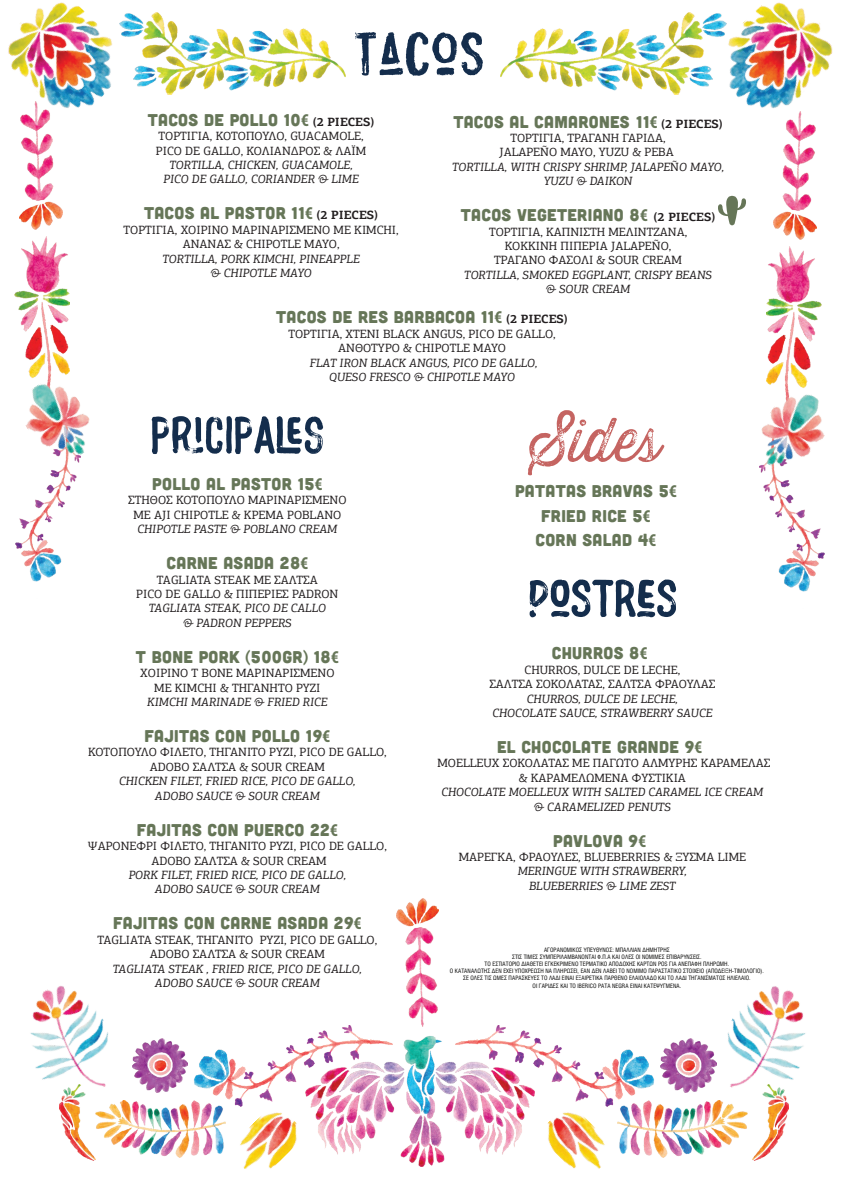
<style>
.page{position:relative;width:842px;height:1191px;background:#fff}
.page>*{position:absolute;margin:0;border:0;box-sizing:border-box;transform-origin:0 0}
.t1{font:60px "Cherions";color:#142d4c}
.t2{font:60px "Thirsty Rough Lt Thr";color:#c56461}
.t3{font:53.9px "Blowsters";color:#142d4c}
.t4{font:53.9px "Blowsters";color:#142d4c;scale:1.07 1}
.t5{font:17px/24.4px "Cubano";letter-spacing:.02em;color:#667658;text-align:center}
.t6{font:12px/14.4px "PF Agora Slab Pro";color:#231f20;text-align:center}
.t7{font:italic 12px/14.4px "PF Agora Slab Pro";color:#231f20;text-align:center}
.t8{font:6px/7.2px "UB Helvetica Cond";letter-spacing:.01em;color:#050504;text-align:center}
.s1{font-family:"Myriad Pro";font-weight:700;font-stretch:condensed;font-size:18px}
.s2{font-family:"PF Agora Slab Pro";font-weight:700;font-size:12px;color:#231f20}
.s3{font-style:normal}
</style>
<div class="page">
<img style="left:15px;top:471px;width:62px;height:111px">
<img style="left:763px;top:481px;width:61px;height:111px">
<svg style="left:718px;top:195px;width:28px;height:30px"></svg>
<img style="left:8px;top:2px;width:104px;height:106px">
<img style="left:96px;top:1101px;width:129px;height:56px">
<img style="left:618px;top:1104px;width:129px;height:53px">
<img style="left:14px;top:236px;width:56px;height:135px">
<img style="left:239px;top:1106px;width:58px;height:63px">
<img style="left:547px;top:1106px;width:71px;height:63px">
<img style="left:310px;top:1036px;width:220px;height:130px">
<img style="left:396px;top:898px;width:43px;height:128px">
<img style="left:20px;top:101px;width:42px;height:128px">
<img style="left:726px;top:2px;width:107px;height:107px">
<img style="left:766px;top:246px;width:56px;height:135px">
<img style="left:774px;top:111px;width:42px;height:128px">
<img style="left:132px;top:1039px;width:41px;height:53px">
<img style="left:675px;top:1039px;width:29px;height:53px">
<img style="left:759px;top:381px;width:66px;height:100px">
<img style="left:25px;top:371px;width:65px;height:100px">
<img style="left:752px;top:1111px;width:36px;height:49px">
<img style="left:60px;top:1111px;width:36px;height:49px">
<img style="left:30px;top:986px;width:101px;height:125px">
<img style="left:704px;top:986px;width:102px;height:125px">
<img style="left:173px;top:1025px;width:220px;height:81px">
<img style="left:455px;top:1025px;width:220px;height:81px">
<img style="left:119px;top:12px;width:226px;height:82px">
<img style="left:501px;top:12px;width:225px;height:82px">
<h1 class="t1" style="left:353px;top:18px;width:133px">TACOS</h1>
<h3 class="t5" style="left:148px;top:107px;width:228px">TACOS DE POLLO 10<span class="s1">€</span> <span class="s2">(2 PIECES)</span></h3>
<p class="t6" style="left:156px;top:129px;width:212px;text-align:left">ΤΟΡΤΙΓΙΑ, ΚΟΤΟΠΟΥΛΟ, GUACAMOLE,<br>PICO DE GALLO, ΚΟΛΙΑΝ∆ΡΟΣ &amp; ΛΑΪΜ</p>
<p class="t7" style="left:163px;top:158px;width:197px">TORTILLA, CHICKEN, GUACAMOLE,<br>PICO DE GALLO, CORIANDER &amp; LIME</p>
<h3 class="t5" style="left:144px;top:200px;width:236px">TACOS AL PASTOR 11<span class="s1">€</span> <span class="s2">(2 PIECES)</span></h3>
<p class="t6" style="left:124px;top:222px;width:277px">ΤΟΡΤΙΓΙΑ, ΧΟΙΡΙΝΟ ΜΑΡΙΝΑΡΙΣΜΕΝΟ ΜΕ KIMCHI,<br>ΑΝΑΝΑΣ &amp; CHIPOTLE MAYO,</p>
<p class="t7" style="left:162px;top:251px;width:199px">TORTILLA, PORK KIMCHI, PINEAPPLE &amp; CHIPOTLE MAYO</p>
<h3 class="t5" style="left:453px;top:109px;width:271px">TACOS AL CAMARONES 11<span class="s1">€</span> <span class="s2">(2 PIECES)</span></h3>
<p class="t7" style="left:452px;top:131px;width:274px"><span class="s3">ΤΟΡΤΙΓΙΑ, ΤΡΑΓΑΝH ΓΑΡΙ∆Α,<br>JALAPEÑO MAYO, YUZU &amp; ΡΕΒΑ<br></span>TORTILLA, WITH CRISPY SHRIMP, JALAPE<span class="s3">Ñ</span>O MAYO,<br>YUZU &amp; DAIKON</p>
<h3 class="t5" style="left:461px;top:202px;width:256px">TACOS VEGETERIANO 8<span class="s1">€</span> <span class="s2">(2 PIECES)</span></h3>
<p class="t6" style="left:489px;top:224px;width:200px">ΤΟΡΤΙΓΙΑ, ΚΑΠΝΙΣΤΗ ΜΕΛΙΝΤΖΑΝΑ,<br>ΚΟΚΚΙΝΗ ΠΙΠΕΡΙΑ JALAPEÑO,<br>ΤΡΑΓΑΝΟ ΦΑΣΟΛΙ &amp; SOUR CREAM</p>
<p class="t7" style="left:464px;top:267px;width:249px">TORTILLA, SMOKED EGGPLANT, CRISPY BEANS &amp; SOUR CREAM</p>
<h3 class="t5" style="left:276px;top:304px;width:293px">TACOS DE RES BARBACOA 11<span class="s1">€</span> <span class="s2">(2 PIECES)</span></h3>
<p class="t6" style="left:288px;top:326px;width:269px">ΤΟΡΤΙΓΙΑ, ΧΤΕΝΙ BLACK ANGUS, PICO DE GALLO,<br>ΑΝΘΟΤΥΡΟ &amp; CHIPOTLE MAYO</p>
<p class="t7" style="left:310px;top:355px;width:229px">FLAT IRON BLACK ANGUS, PICO DE GALLO,<br>QUESO FRESCO &amp; CHIPOTLE MAYO</p>
<h1 class="t2" style="left:531px;top:397px;width:132px">Sides</h1>
<h3 class="t5" style="left:515px;top:478px;width:163px">PATATAS BRAVAS 5<span class="s1">€<br></span>FRIED RICE 5<span class="s1">€<br></span>CORN SALAD 4<span class="s1">€</span></h3>
<h2 class="t3" style="left:150px;top:406px;width:176px">PRICIPALES</h2>
<h3 class="t5" style="left:152px;top:471px;width:172px">POLLO AL PASTOR 15<span class="s1">€</span></h3>
<p class="t6" style="left:128px;top:493px;width:220px">ΣΤΗΘΟΣ ΚΟΤΟΠΟΥΛΟ ΜΑΡΙΝΑΡΙΣΜΕΝΟ<br>ΜΕ AJI CHIPOTLE &amp; ΚΡΕΜΑ POBLANO</p>
<p class="t7" style="left:137px;top:522px;width:201px">CHIPOTLE PASTE &amp; POBLANO CREAM</p>
<h3 class="t5" style="left:167px;top:550px;width:143px">CARNE ASADA 28<span class="s1">€</span></h3>
<p class="t6" style="left:136px;top:572px;width:204px">TAGLIATA STEAK ΜΕ ΣΑΛΤΣΑ<br>PICO DE GALLO &amp; ΠΙΠΕΡΙΕΣ PADRON</p>
<p class="t7" style="left:149px;top:601px;width:179px">TAGLIATA STEAK, PICO DE CALLO &amp; PADRON PEPPERS</p>
<h3 class="t5" style="left:136px;top:644px;width:204px">T BONE PORK (500GR) 18<span class="s1">€</span></h3>
<p class="t6" style="left:140px;top:666px;width:196px">ΧΟΙΡΙΝO T BONE ΜΑΡΙΝΑΡΙΣΜΕΝΟ<br>ΜΕ KIMCHI &amp; ΤΗΓΑΝΗΤΟ ΡΥΖΙ</p>
<p class="t7" style="left:147px;top:695px;width:182px">KIMCHI MARINADE &amp; FRIED RICE</p>
<h3 class="t5" style="left:145px;top:723px;width:187px">FAJITAS CON POLLO 19<span class="s1">€</span></h3>
<p class="t6" style="left:88px;top:745px;width:300px">ΚΟΤΟΠΟΥΛΟ ΦΙΛΕΤΟ, ΤΗΓΑΝΙΤΟ ΡΥΖΙ, PICO DE GALLO,<br>ADOBO ΣΑΛΤΣΑ &amp; SOUR CREAM</p>
<p class="t7" style="left:119px;top:774px;width:238px">CHICKEN FILET, FRIED RICE, PICO DE GALLO,<br>ADOBO SAUCE &amp; SOUR CREAM</p>
<h3 class="t5" style="left:137px;top:816px;width:203px">FAJITAS CON PUERCO 22<span class="s1">€</span></h3>
<p class="t6" style="left:88px;top:838px;width:300px">ΨΑΡΟΝΕΦΡΙ ΦΙΛΕΤΟ, ΤΗΓΑΝΙΤΟ ΡΥΖΙ, PICO DE GALLO,<br>ADOBO ΣΑΛΤΣΑ &amp; SOUR CREAM</p>
<p class="t7" style="left:129px;top:867px;width:219px">PORK FILET, FRIED RICE, PICO DE GALLO,<br>ADOBO SAUCE &amp; SOUR CREAM</p>
<h3 class="t5" style="left:113px;top:910px;width:250px">FAJITAS CON CARNE ASADA 29<span class="s1">€</span></h3>
<p class="t6" style="left:98px;top:932px;width:281px">TAGLIATA STEAK, ΤΗΓΑΝΙΤΟ ΡΥΖΙ, PICO DE GALLO,<br>ADOBO ΣΑΛΤΣΑ &amp; SOUR CREAM</p>
<p class="t7" style="left:113px;top:961px;width:251px">TAGLIATA STEAK , FRIED RICE, PICO DE GALLO,<br>ADOBO SAUCE &amp; SOUR CREAM</p>
<h2 class="t4" style="left:527px;top:569px;width:141px">POSTRES</h2>
<h3 class="t5" style="left:552px;top:640px;width:97px">CHURROS 8<span class="s1">€</span></h3>
<p class="t6" style="left:489px;top:662px;width:227px">CHURROS, DULCE DE LECHE,<br>ΣΑΛΤΣΑ ΣΟΚΟΛΑΤΑΣ, ΣΑΛΤΣΑ ΦΡΑΟΥΛΑΣ</p>
<p class="t7" style="left:492px;top:691px;width:221px">CHURROS, DULCE DE LECHE,<br>CHOCOLATE SAUCE, STRAWBERRY SAUCE</p>
<h3 class="t5" style="left:497px;top:734px;width:207px">EL CHOCOLATE GRANDE 9<span class="s1">€</span></h3>
<p class="t6" style="left:437px;top:756px;width:334px">MOELLEUX ΣΟΚΟΛΑΤΑΣ ΜΕ ΠΑΓΩΤΟ ΑΛΜΥΡΗΣ ΚΑΡΑΜΕΛΑΣ &amp; ΚΑΡΑΜΕΛΩΜΕΝΑ ΦΥΣΤΙΚΙΑ</p>
<p class="t7" style="left:441px;top:785px;width:323px">CHOCOLATE MOELLEUX WITH SALTED CARAMEL ICE CREAM &amp; CARAMELIZED PENUTS</p>
<h3 class="t5" style="left:553px;top:827px;width:95px">PAVLOVA 9<span class="s1">€</span></h3>
<p class="t6" style="left:459px;top:849px;width:289px">ΜΑΡΕΓΚΑ, ΦΡΑΟΥΛΕΣ, BLUEBERRIES &amp; ΞΥΣΜΑ LIME</p>
<p class="t7" style="left:518px;top:864px;width:171px">MERINGUE WITH STRAWBERRY,<br>BLUEBERRIES &amp; LIME ZEST</p>
<p class="t8" style="left:450px;top:946px;width:315px">AΓΟΡΑΝΟΜΙΚΟΣ ΥΠΕΥΘΥΝΟΣ: MΠΑΛΛΙΑΝ ΔΗΜΗΤΡΗΣ<br>ΣΤΙΣ ΤΙMΕΣ ΣΥΜΠΕΡΙΛΑΜΒΑΝONΤΑΙ Φ.Π.Α KAI ΟΛΕΣ ΟΙ ΝΟΜΙΜΕΣ ΕΠΙΒΑΡΥΝΣΕΙΣ.<br>ΤΟ ΕΣΤΙΑΤΟΡΙΟ ΔΙΑΘΕΤΕΙ ΕΓΚΕΚΡΙΜΕΝΟ ΤΕΡΜΑΤΙΚΟ ΑΠΟΔΟΧΗΣ ΚΑΡΤΩΝ POS ΓΙΑ ΑΝΕΠΑΦΗ ΠΛΗΡΩΜΗ.<br>Ο ΚΑΤΑΝΑΛΩΤΗΣ ΔΕΝ ΕΧΕΙ ΥΠΟΧΡΕΩΣΗ ΝΑ ΠΛΗΡΩΣΕΙ, ΕΑΝ ΔΕΝ ΛΑΒΕΙ ΤΟ ΝΟΜΙΜΟ ΠΑΡΑΣΤΑΤΙΚΟ ΣΤΟΙΧΕΙΟ (ΑΠΟΔΕΙΞΗ-ΤΙΜΟΛΟΓΙΟ).<br>ΣΕ ΟΛΕΣ ΤΙΣ ΩΜΕΣ ΠΑΡΑΣΚΕΥΕΣ ΤΟ ΛΑΔΙ ΕΙΝΑΙ ΕΞΑΙΡΕΤΙΚΑ ΠΑΡΘΕΝΟ ΕΛΑΙΟΛΑΔΟ ΚΑΙ ΤΟ ΛΑΔΙ ΤΗΓΑΝΙΣΜΑΤΟΣ ΗΛΙΕΛΑΙΟ.<br>ΟΙ ΓΑΡΙΔΕΣ ΚΑΙ ΤΟ IBERICO PATA NEGRA ΕΙΝΑΙ ΚΑΤΕΨΥΓΜΕΝΑ.</p>
</div>
